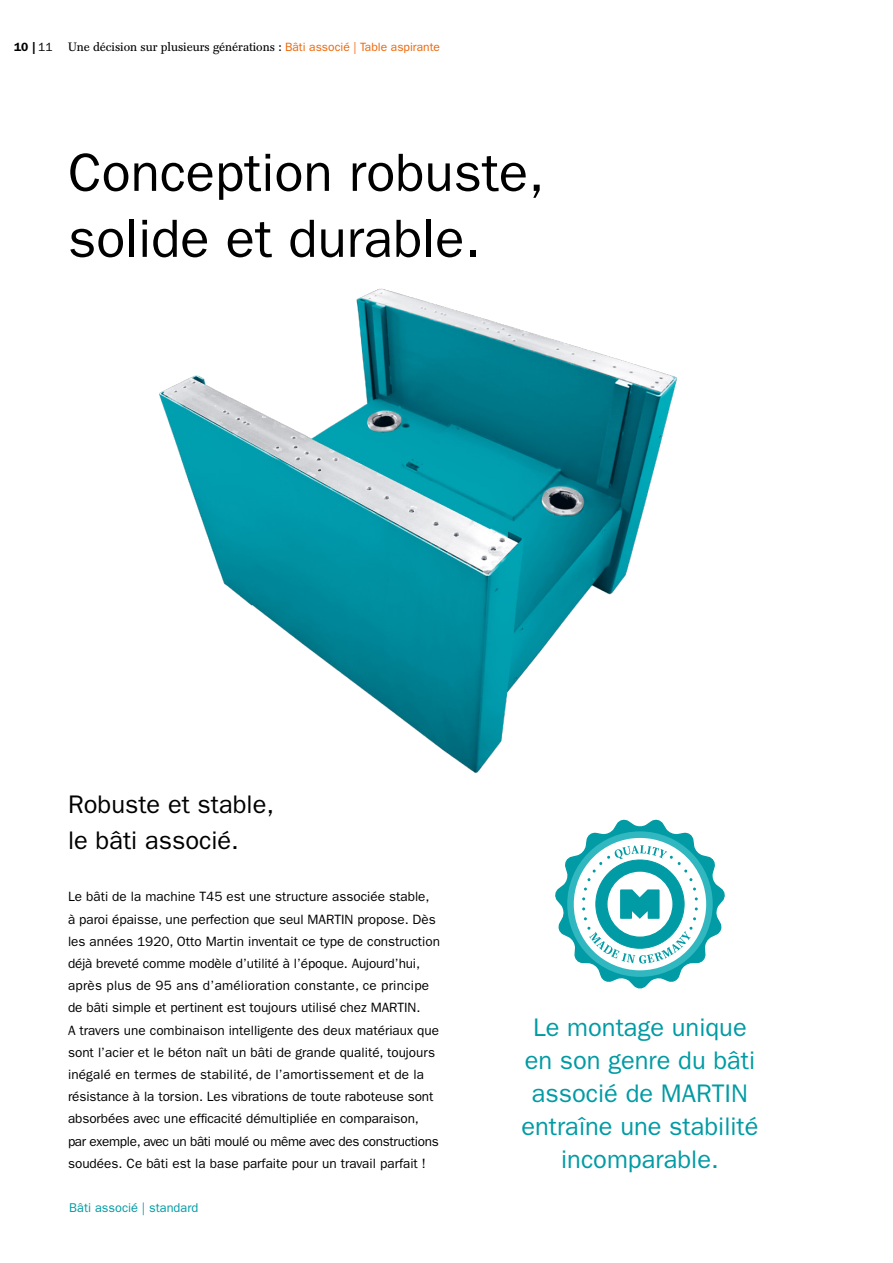
<style>
.page{position:relative;width:893px;height:1263px;background:#fff}
.page>*{position:absolute;margin:0;border:0;box-sizing:border-box;transform-origin:0 0}
.t1{font:54px/66px "ITC Franklin Gothic Std";color:#000}
.t2{font:25.5px/33px "ITC Franklin Gothic Std";color:#009ba4;text-align:center}
.t3{font:25.5px/36px "ITC Franklin Gothic Std";color:#000}
.t4{font:13.5px/22.2px "ITC Franklin Gothic Std";color:#000}
.t5{font:12.75px "ITC Franklin Gothic Std";color:#009ba4}
.t6{font:12px "Franklin Antiqua BQ";color:#000}
.t7{font:600 12px "ITC Franklin Gothic Std";color:#000}
.s1{font-weight:400}
.s2{font-family:"ITC Franklin Gothic Std";color:#ec6608}
</style>
<div class="page">
<svg style="left:555px;top:837px;width:170px;height:152px"></svg>
<img style="left:159px;top:288px;width:534px;height:549px">
<p class="t7" style="left:14px;top:39px;width:40px">10 | <span class="s1">11</span></p>
<p class="t6" style="left:68px;top:40px;width:374px">Une décision sur plusieurs générations : <span class="s2">Bâti associé | Table aspirante</span></p>
<h1 class="t1" style="left:68px;top:140px;width:478px">Conception robuste, solide et durable.</h1>
<h2 class="t3" style="left:68px;top:786px;width:208px">Robuste et stable, le bâti associé.</h2>
<p class="t4" style="left:68px;top:886px;width:374px">Le bâti de la machine T45 est une structure associée stable, à paroi épaisse, une perfection que seul MARTIN propose. Dès les années 1920, Otto Martin inventait ce type de construction déjà breveté comme modèle d’utilité à l’époque. Aujourd’hui, après plus de 95 ans d’amélioration constante, ce principe de bâti simple et pertinent est toujours utilisé chez MARTIN.<br>A travers une combinaison intelligente des deux matériaux que sont l’acier et le béton naît un bâti de grande qualité, toujours inégalé en termes de stabilité, de l’amortissement et de la résistance à la torsion. Les vibrations de toute raboteuse sont absorbées avec une efficacité démultipliée en comparaison, par exemple, avec un bâti moulé ou même avec des constructions soudées. Ce bâti est la base parfaite pour un travail parfait !</p>
<p class="t5" style="left:69px;top:1200px;width:131px">Bâti associé | standard</p>
<h2 class="t2" style="left:521px;top:1011px;width:239px">Le montage unique en son genre du bâti associé de MARTIN entraîne une stabilité incomparable.</h2>
</div>
